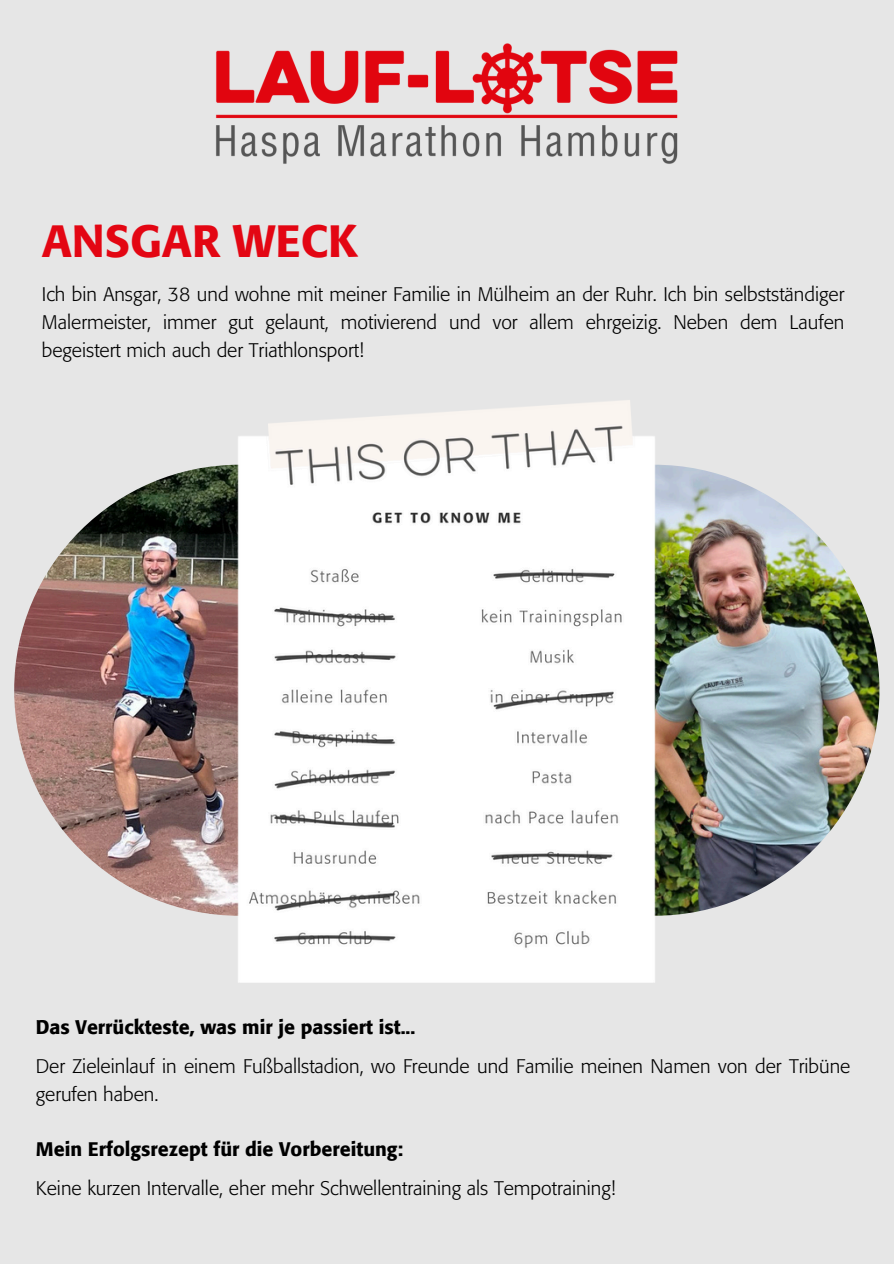
<style>
.page{position:relative;width:894px;height:1264px;background:#fff}
.page>*{position:absolute;margin:0;border:0;box-sizing:border-box;transform-origin:0 0}
.t1{font:500 45px "Formata";color:#e30613}
.t2{font:300 19.5px/28.2px "Formata";color:#000;text-align:justify}
.t3{font:500 19.5px "Formata";color:#000}
</style>
<div class="page">
<div style="left:0;top:0;width:893px;height:1263px;background:#e6e6e6"></div>
<img style="left:216px;top:43px;width:462px;height:121px">
<img style="left:675px;top:465px;width:204px;height:450px">
<img style="left:14px;top:466px;width:203px;height:449px">
<img style="left:217px;top:400px;width:458px;height:583px">
<p class="t1" style="left:42px;top:221px;width:316px">ANSGAR WECK</p>
<p class="t2" style="left:42px;top:281px;width:803px">Ich bin Ansgar, 38 und wohne mit meiner Familie in Mülheim an der Ruhr. Ich bin selbstständiger Malermeister, immer gut gelaunt, motivierend und vor allem ehrgeizig. Neben dem Laufen begeistert mich auch der Triathlonsport!</p>
<h2 class="t3" style="left:36px;top:1018px;width:381px">Das Verrückteste, was mir je passiert ist...</h2>
<p class="t2" style="left:36px;top:1053px;width:815px">Der Zieleinlauf in einem Fußballstadion, wo Freunde und Familie meinen Namen von der Tribüne gerufen haben.</p>
<h2 class="t3" style="left:36px;top:1140px;width:369px">Mein Erfolgsrezept für die Vorbereitung:</h2>
<p class="t2" style="left:36px;top:1175px;width:581px">Keine kurzen Intervalle, eher mehr Schwellentraining als Tempotraining!</p>
</div>
